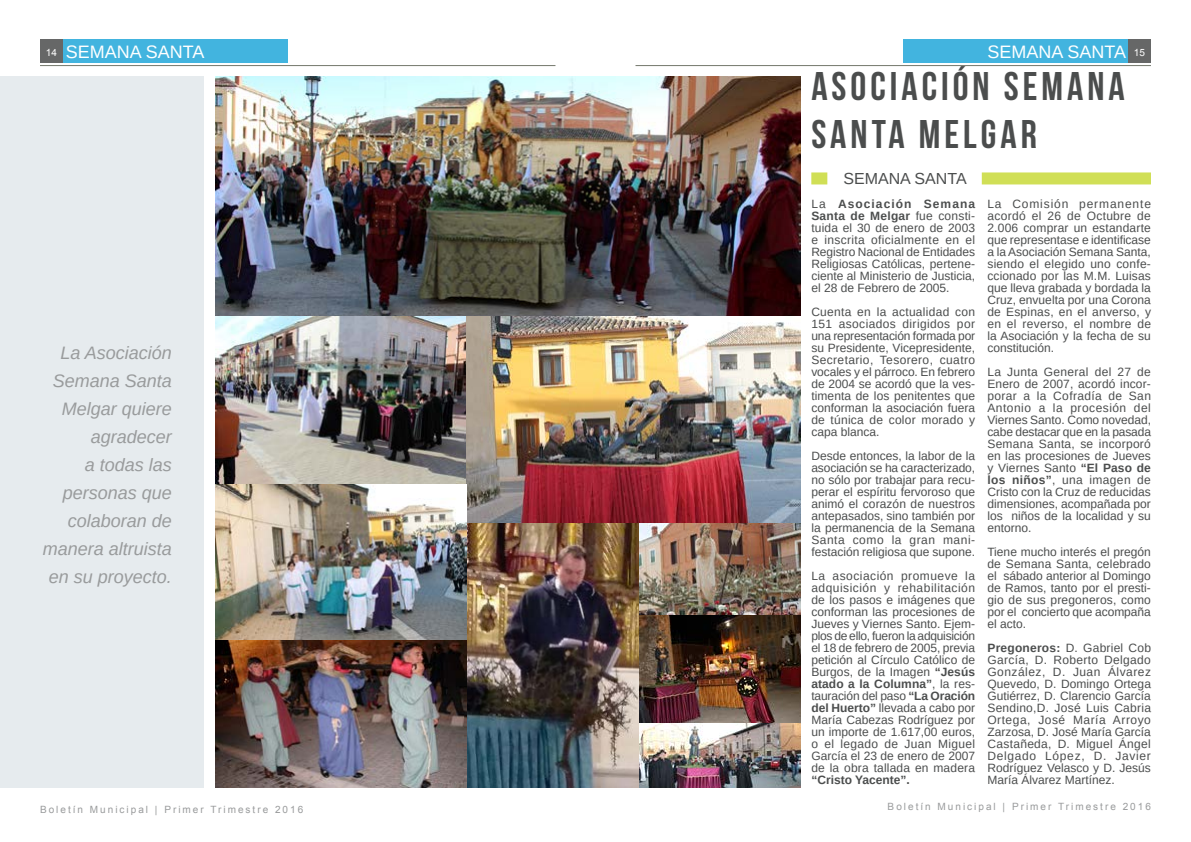
<style>
.page{position:relative;width:1191px;height:842px;background:#fff}
.page>*{position:absolute;margin:0;border:0;box-sizing:border-box;transform-origin:0 0}
.t1{font:40px "Bebas Neue";color:#4b4d4d}
.t2{font:italic 18px/28px "Arimo";color:#999b9c;text-align:right}
.t3{font:18px "Arimo";color:#fff}
.t4{font:16px "Arimo";color:#4b4d4d}
.t5{font:12px/12px "Arimo";color:#4b4d4d;text-align:justify}
.t6{font:700 12px "Arimo";color:#4b4d4d}
.t7{font:10px "Arial";letter-spacing:.2em;color:#999b9c}
.t8{font:10px "Arial";color:#fff}
.s1{font-weight:700}
</style>
<div class="page">
<div style="left:1128px;top:40px;width:23px;height:23px;background:#666767"></div>
<div style="left:40px;top:40px;width:23px;height:23px;background:#666767"></div>
<hr style="left:635px;top:65px;width:516px;height:1px;background:#73776c">
<hr style="left:40px;top:65px;width:515px;height:1px;background:#73776c">
<div style="left:903px;top:40px;width:225px;height:23px;background:#42b4df"></div>
<img style="left:216px;top:76px;width:584px;height:711px">
<div style="left:63px;top:40px;width:225px;height:23px;background:#42b4df"></div>
<div style="left:0;top:76px;width:204px;height:711px;background:#e6ebee"></div>
<div style="left:811px;top:172px;width:16px;height:12px;background:#d0df56"></div>
<div style="left:981px;top:172px;width:170px;height:12px;background:#d0df56"></div>
<h2 class="t3" style="left:66px;top:40px;width:140px">SEMANA SANTA</h2>
<h2 class="t3" style="left:987px;top:40px;width:140px">SEMANA SANTA</h2>
<p class="t8" style="left:46px;top:46px;width:13px">14</p>
<p class="t8" style="left:1133px;top:46px;width:13px">15</p>
<h2 class="t2" style="left:43px;top:339px;width:131px">La Asociación<br>Semana Santa<br>Melgar quiere agradecer<br>a todas las personas que colaboran de manera altruista en su proyecto.</h2>
<h1 class="t1" style="left:811px;top:64px;width:18px">ASOCIACI</h1>
<h1 class="t1" style="left:952px;top:64px;width:73px">ÓN SEMANA</h1>
<h1 class="t1" style="left:811px;top:112px;width:20px">SANTA</h1>
<h1 class="t1" style="left:919px;top:112px;width:21px">MELGAR</h1>
<h3 class="t4" style="left:827px;top:168px;width:13px">semana</h3>
<h3 class="t4" style="left:914px;top:168px;width:10px">santa</h3>
<p class="t5" style="left:811px;top:198px;width:165px">La <span class="s1">Asociación Semana Santa de Melgar</span> fue consti&shy;tuida el 30 de enero de 2003 e inscrita oficialmente en el Registro Nacional de Entidades Religiosas Católicas, pertene&shy;ciente al Ministerio de Justicia, el 28 de Febrero de 2005.</p>
<p class="t5" style="left:811px;top:306px;width:165px">Cuenta en la actualidad con 151 asociados dirigidos por una representación formada por su Presidente, Vicepresidente, Secretario, Tesorero, cuatro vocales y el párroco. En febrero de 2004 se acordó que la ves&shy;timenta de los penitentes que conforman la asociación fuera de túnica de color morado y capa blanca.</p>
<p class="t5" style="left:811px;top:450px;width:165px">Desde entonces, la labor de la asociación se ha caracterizado, no sólo por trabajar para recu&shy;perar el espíritu fervoroso que animó el corazón de nuestros antepasados, sino también por la permanencia de la Semana Santa como la gran mani&shy;festación religiosa que supone.</p>
<p class="t5" style="left:811px;top:570px;width:165px">La asociación promueve la adquisición y rehabilitación de los pasos e imágenes que conforman las procesiones de Jueves y Viernes Santo. Ejem&shy;plos de ello, fueron la adquisición el 18 de febrero de 2005, previa petición al Círculo Católico de Burgos, de la Imagen <span class="s1">“Jesús atado a la Columna”</span>, la res&shy;tauración del paso <span class="s1">“La Oración del Huerto”</span> llevada a cabo por María Cabezas Rodríguez por un importe de 1.617,00 euros, o el legado de Juan Miguel García el 23 de enero de 2007 de la obra tallada en madera</p>
<p class="t6" style="left:811px;top:772px;width:100px">“Cristo Yacente”.</p>
<p class="t5" style="left:987px;top:198px;width:165px">La Comisión permanente acordó el 26 de Octubre de 2.006 comprar un estandarte que representase e identificase a la Asociación Semana Santa, siendo el elegido uno confe&shy;ccionado por las M.M. Luisas que lleva grabada y bordada la Cruz, envuelta por una Corona de Espinas, en el anverso, y en el reverso, el nombre de la Asociación y la fecha de su constitución.</p>
<p class="t5" style="left:987px;top:366px;width:165px">La Junta General del 27 de Enero de 2007, acordó incor&shy;porar a la Cofradía de San Antonio a la procesión del Viernes Santo. Como novedad, cabe destacar que en la pasada Semana Santa, se incorporó en las procesiones de Jueves y Viernes Santo <span class="s1">“El Paso de los niños”</span>, una imagen de Cristo con la Cruz de reducidas dimensiones, acompañada por los niños de la localidad y su entorno.</p>
<p class="t5" style="left:987px;top:546px;width:165px">Tiene mucho interés el pregón de Semana Santa, celebrado el sábado anterior al Domingo de Ramos, tanto por el presti&shy;gio de sus pregoneros, como por el concierto que acompaña el acto.</p>
<p class="t5" style="left:987px;top:642px;width:165px"><span class="s1">Pregoneros:</span> D. Gabriel Cob García, D. Roberto Delgado González, D. Juan Álvarez Quevedo, D. Domingo Ortega Gutiérrez, D. Clarencio García Sendino,D. José Luis Cabria Ortega, José María Arroyo Zarzosa, D. José María García Castañeda, D. Miguel Ángel Delgado López, D. Javier Rodríguez Velasco y D. Jesús María Álvarez Martínez.</p>
<p class="t7" style="left:40px;top:802px;width:265px">Boletín Municipal | Primer Trimestre 2016</p>
<p class="t7" style="left:887px;top:800px;width:265px">Boletín Municipal | Primer Trimestre 2016</p>
</div>
